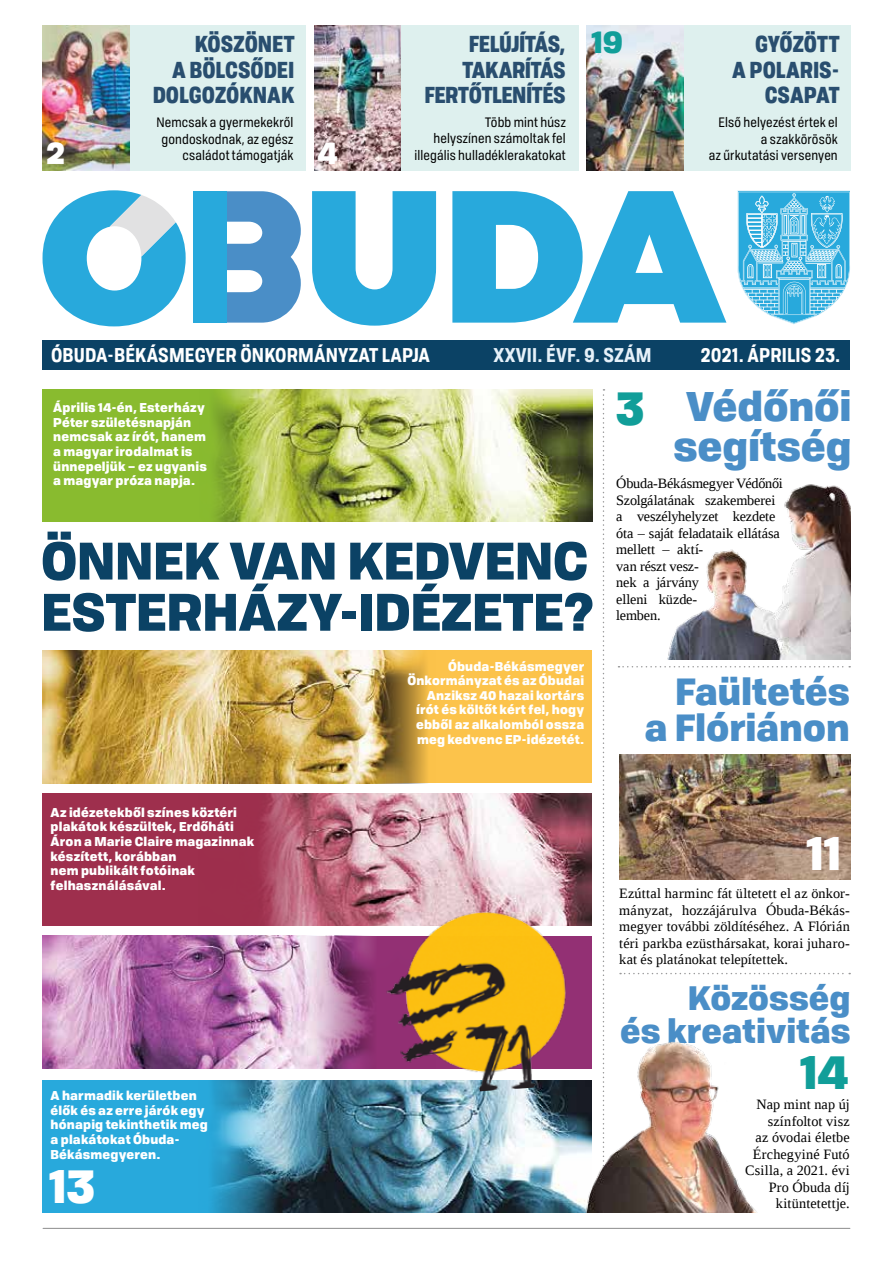
<style>
.page{position:relative;width:893px;height:1263px;background:#fff}
.page>*{position:absolute;margin:0;border:0;box-sizing:border-box;transform-origin:0 0}
.t1{font:900 50.85px/51.2px "Tofino Pro Personal";letter-spacing:-.005em;color:#0b4265}
.t2{font:900 46.05px "Tofino Pro Personal";color:#fff}
.t3{font:900 46.05px "Tofino Pro Personal";color:#119e99}
.t4{font:900 40.05px/40.3px "Tofino Pro Personal";letter-spacing:-.005em;color:#4a8ec7;text-align:center}
.t5{font:900 36.45px/36.8px "Tofino Pro Personal";letter-spacing:-.005em;color:#4a8ec7;text-align:right}
.t6{font:900 32.7px/33px "Tofino Pro Personal";color:#4a8ec7;text-align:right}
.t7{font:900 30px "Tofino Pro Personal";color:#fff}
.t8{font:900 30px "Tofino Pro Personal";color:#119e99}
.t9{font:900 22.5px/25.5px "Tofino Pro Personal Narrow";letter-spacing:-.005em;color:#294e6f;text-align:right}
.t10{font:700 19.5px "Tofino Pro Personal Narrow";letter-spacing:.01em;color:#fff}
.t11{font:700 19.5px "Tofino Pro Personal Narrow";letter-spacing:.01em;color:#e6f1f9}
.t12{font:14.25px/16.5px "Liberation Serif";color:#000}
.t13{font:13.5px/16.5px "Tofino Pro Personal Narrow";letter-spacing:.01em;color:#000;text-align:right}
.t14{font:900 12.3px/14.7px "Tofino Pro Personal";letter-spacing:.015em;color:#fff}
</style>
<div class="page">
<svg style="left:312px;top:191px;width:124px;height:135px"></svg>
<svg style="left:452px;top:191px;width:274px;height:132px"></svg>
<svg style="left:226px;top:191px;width:75px;height:132px"></svg>
<svg style="left:43px;top:190px;width:143px;height:136px"></svg>
<div style="left:193px;top:191px;width:33px;height:132px;background:#28a9dc"></div>
<svg style="left:737px;top:190px;width:113px;height:134px;background:#73c7e8"></svg>
<div style="left:43px;top:340px;width:807px;height:30px;background:#0b4265"></div>
<hr style="left:43px;top:1228px;width:807px;height:1px;background:#99999a">
<img style="left:667px;top:484px;width:183px;height:176px">
<div style="left:43px;top:1080px;width:275px;height:133px;background:#28a9dc"></div>
<div style="left:43px;top:389px;width:252px;height:133px;background:#89bb2f"></div>
<div style="left:304px;top:651px;width:288px;height:132px;background:#fcc34b"></div>
<div style="left:43px;top:26px;width:263px;height:145px;background:#def0ee"></div>
<div style="left:315px;top:26px;width:263px;height:145px;background:#def0ee"></div>
<div style="left:587px;top:26px;width:263px;height:145px;background:#def0ee"></div>
<img style="left:587px;top:26px;width:96px;height:145px">
<img style="left:315px;top:26px;width:86px;height:145px">
<img style="left:43px;top:26px;width:86px;height:145px">
<img style="left:213px;top:389px;width:380px;height:133px">
<img style="left:43px;top:651px;width:384px;height:132px">
<img style="left:212px;top:1080px;width:368px;height:133px">
<img style="left:43px;top:936px;width:307px;height:132px">
<svg style="left:603px;top:389px;width:1px;height:638px"></svg>
<svg style="left:618px;top:666px;width:232px;height:1px"></svg>
<div style="left:43px;top:793px;width:275px;height:133px;background:#9e2f4d"></div>
<img style="left:261px;top:793px;width:331px;height:133px">
<img style="left:350px;top:895px;width:236px;height:204px">
<svg style="left:620px;top:973px;width:230px;height:1px"></svg>
<img style="left:619px;top:754px;width:231px;height:125px">
<img style="left:580px;top:1030px;width:177px;height:183px">
<h3 class="t9" style="left:153px;top:30px;width:143px">KÖSZÖNET<br>A BÖLCSŐDEI<br>DOLGOZÓKNAK</h3>
<p class="t13" style="left:156px;top:113px;width:138px">Nemcsak a gyermekekről gondoskodnak, az egész családot támogatják</p>
<h3 class="t7" style="left:47px;top:128px;width:20px">2</h3>
<h3 class="t7" style="left:317px;top:128px;width:22px">4</h3>
<h3 class="t9" style="left:424px;top:30px;width:143px">FELÚJÍTÁS,<br>TAKARÍTÁS<br>FERTŐTLENÍTÉS</h3>
<p class="t13" style="left:414px;top:113px;width:153px">Több mint húsz<br>helyszínen számoltak fel illegális hulladéklerakatokat</p>
<h3 class="t8" style="left:591px;top:16px;width:33px">19</h3>
<h3 class="t9" style="left:732px;top:30px;width:109px">GYŐZÖTT<br>A POLARIS-<br>CSAPAT</h3>
<p class="t13" style="left:709px;top:113px;width:130px">Első helyezést értek el a szakkörösök<br>az űrkutatási versenyen</p>
<h3 class="t10" style="left:51px;top:340px;width:380px">ÓBUDA-BÉKÁSMEGYER ÖNKORMÁNYZAT LAPJA</h3>
<h3 class="t11" style="left:494px;top:340px;width:159px">XXVII. ÉVF. 9. SZÁM</h3>
<h3 class="t10" style="left:701px;top:340px;width:141px">2021. ÁPRILIS 23.</h3>
<p class="t14" style="left:53px;top:399px;width:155px">Április 14-én, Esterházy<br>Péter születésnapján nemcsak az írót, hanem a magyar irodalmat is ünnepeljük – ez ugyanis a magyar próza napja.</p>
<h1 class="t1" style="left:41px;top:531px;width:555px">Önnek van kedvenc<br>Esterházy-idézete?</h1>
<p class="t14" style="left:407px;top:658px;width:178px;text-align:right">Óbuda-Békásmegyer<br>Önkormányzat és az Óbudai<br>Anziksz 40 hazai kortárs írót és költőt kért fel, hogy ebből az alkalomból ossza meg kedvenc EP-idézetét.</p>
<h2 class="t3" style="left:616px;top:369px;width:30px">3</h2>
<h3 class="t4" style="left:673px;top:382px;width:180px">Védőnői segítség</h3>
<p class="t12" style="left:616px;top:475px;width:168px">Óbuda-Békásmegyer Védőnői<br>Szolgálatának szakemberei a veszélyhelyzet kezdete óta – saját feladataik ellátása mellett – aktí-<br>van részt vesz-<br>nek a járvány<br>elleni küzde-<br>lemben.</p>
<h3 class="t5" style="left:644px;top:670px;width:207px">Faültetés a Flóriánon</h3>
<p class="t14" style="left:51px;top:804px;width:205px">Az idézetekből színes köztéri plakátok készültek, Erdőháti<br>Áron a Marie Claire magazinnak készített, korábban<br>nem publikált fotóinak felhasználásával.</p>
<p class="t14" style="left:51px;top:1087px;width:159px">A harmadik kerületben élők és az erre járók egy hónapig tekinthetik meg a plakátokat Óbuda-<br>Békásmegyeren.</p>
<h2 class="t2" style="left:49px;top:1147px;width:48px">13</h2>
<h2 class="t2" style="left:806px;top:814px;width:37px">11</h2>
<p class="t12" style="left:619px;top:885px;width:232px;text-align:justify">Ezúttal harminc fát ültetett el az önkor&shy;mányzat, hozzájárulva Óbuda-Békás&shy;megyer további zöldítéséhez. A Flórián téri parkba ezüsthársakat, korai juharo&shy;kat és platánokat telepítettek.</p>
<h3 class="t6" style="left:620px;top:978px;width:232px">Közösség<br>és kreativitás</h3>
<h2 class="t3" style="left:800px;top:1033px;width:50px">14</h2>
<p class="t12" style="left:745px;top:1096px;width:106px;text-align:right">Nap mint nap új színfoltot visz<br>az óvodai életbe<br>Érchegyiné Futó<br>Csilla, a 2021. évi<br>Pro Óbuda díj kitüntetettje.</p>
</div>
